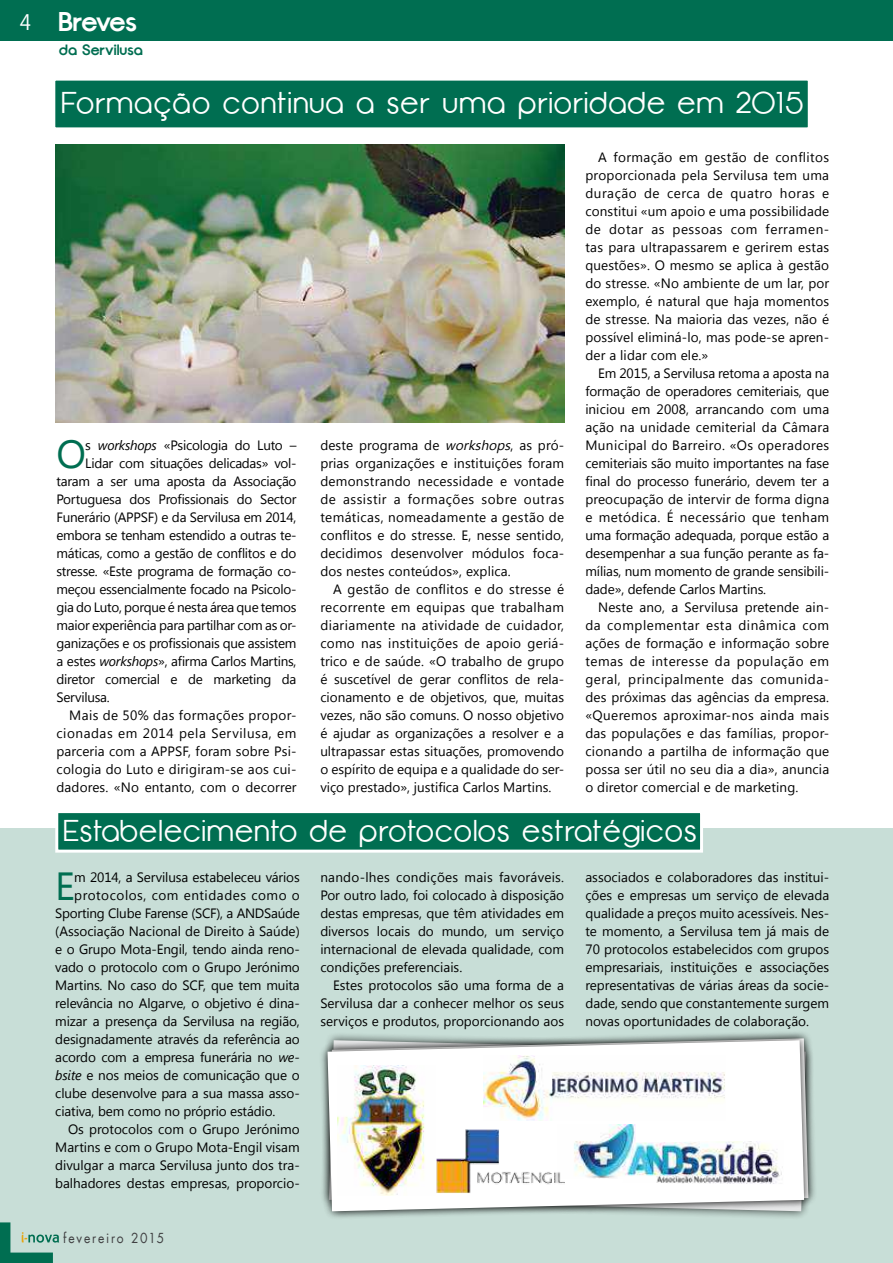
<style>
.page{position:relative;width:893px;height:1263px;background:#fff}
.page>*{position:absolute;margin:0;border:0;box-sizing:border-box;transform-origin:0 0}
.t1{font:39.15px "Segoe UI";color:#006e51}
.t2{font:30px "Opificio";letter-spacing:.04em;color:#fff}
.t3{font:700 27px "Opificio";letter-spacing:-.03em;color:#fff}
.t4{font:22.5px "Segoe UI";color:#fff;scale:.9 1}
.t5{font:700 15px "Opificio";color:#006e51}
.t6{font:13.5px/18px "Segoe UI";letter-spacing:-.01em;color:#000;text-align:justify}
.t7{font:13.5px "Segoe UI";letter-spacing:.01em;color:#000}
.t8{font:13.5px "Segoe UI";letter-spacing:.04em;color:#000}
.t9{font:13.5px "Segoe UI";letter-spacing:.02em;color:#000}
.t10{font:13.5px "Segoe UI";letter-spacing:.03em;color:#000}
.t11{font:13.5px "Futura LT";letter-spacing:.145em;color:#404042;scale:.9 1}
.s1{font-style:italic}
</style>
<div class="page">
<div style="left:0;top:828px;width:893px;height:435px;background:#c8ded7"></div>
<div style="left:55px;top:810px;width:648px;height:43px;background:#006e51;border:3px solid #fff"></div>
<div style="left:52px;top:78px;width:759px;height:52px;background:#006e51;border:3px solid #fff"></div>
<img style="left:55px;top:144px;width:509px;height:278px">
<div style="left:318px;top:1031px;width:495px;height:189px;background:#000;opacity:.75"></div>
<svg style="left:327px;top:1040px;width:477px;height:171px;background:#ebecec"></svg>
<img style="left:338px;top:1065px;width:97px;height:131px">
<img style="left:483px;top:1055px;width:242px;height:65px">
<img style="left:557px;top:1124px;width:78px;height:54px">
<img style="left:623px;top:1140px;width:160px;height:44px">
<img style="left:435px;top:1129px;width:129px;height:64px">
<svg style="left:0;top:1222px;width:59px;height:41px"></svg>
<div style="left:0;top:0;width:893px;height:41px;background:#006e51"></div>
<h3 class="t4" style="left:20px;top:6px;width:14px">4</h3>
<h3 class="t3" style="left:58px;top:5px;width:80px">Breves</h3>
<p class="t5" style="left:59px;top:41px;width:86px">da Servilusa</p>
<h2 class="t2" style="left:61px;top:86px;width:743px">Formação continua a ser uma prioridade em 2015</h2>
<h1 class="t1" style="left:56px;top:427px;width:31px">O</h1>
<p class="t6" style="left:85px;top:436px;width:213px">s <span class="s1">workshops</span> «Psicologia do Luto –</p>
<p class="t6" style="left:85px;top:454px;width:213px">Lidar com situações delicadas» vol-</p>
<p class="t6" style="left:56px;top:472px;width:242px">taram a ser uma aposta da Associação</p>
<p class="t6" style="left:56px;top:490px;width:241px">Portuguesa dos Profissionais do Sector</p>
<p class="t6" style="left:56px;top:508px;width:242px">Funerário (APPSF) e da Servilusa em 2014,</p>
<p class="t6" style="left:56px;top:526px;width:242px">embora se tenham estendido a outras te-</p>
<p class="t6" style="left:56px;top:544px;width:241px">máticas, como a gestão de conflitos e do</p>
<p class="t6" style="left:56px;top:562px;width:242px">stresse. «Este programa de formação co-</p>
<p class="t6" style="left:56px;top:580px;width:242px">meçou essencialmente focado na Psicolo-</p>
<p class="t6" style="left:56px;top:598px;width:242px">gia do Luto, porque é nesta área que temos</p>
<p class="t6" style="left:56px;top:616px;width:242px">maior experiência para partilhar com as or-</p>
<p class="t6" style="left:56px;top:634px;width:241px">ganizações e os profissionais que assistem</p>
<p class="t6" style="left:56px;top:652px;width:242px">a estes <span class="s1">workshops</span>», afirma Carlos Martins,</p>
<p class="t6" style="left:56px;top:670px;width:241px">diretor comercial e de marketing da</p>
<p class="t6" style="left:56px;top:688px;width:55px">Servilusa.</p>
<p class="t10" style="left:69px;top:706px;width:229px">Mais de 50% das formações propor-</p>
<p class="t8" style="left:56px;top:724px;width:242px">cionadas em 2014 pela Servilusa, em</p>
<p class="t7" style="left:56px;top:742px;width:242px">parceria com a APPSF, foram sobre Psi-</p>
<p class="t9" style="left:56px;top:760px;width:242px">cologia do Luto e dirigiram-se aos cui-</p>
<p class="t7" style="left:56px;top:778px;width:242px">dadores. «No entanto, com o decorrer</p>
<p class="t6" style="left:320px;top:436px;width:245px">deste programa de <span class="s1">workshops</span>, as pró&shy;prias organizações e instituições foram demonstrando necessidade e vontade de assistir a formações sobre outras temáticas, nomeadamente a gestão de conflitos e do stresse. E, nesse sentido, decidimos desenvolver módulos foca&shy;dos nestes conteúdos», explica.</p>
<p class="t6" style="left:320px;top:580px;width:245px;text-indent:13px">A gestão de conflitos e do stresse é recorrente em equipas que trabalham diariamente na atividade de cuidador, como nas instituições de apoio geriá&shy;trico e de saúde. «O trabalho de grupo é suscetível de gerar conflitos de rela&shy;cionamento e de objetivos, que, muitas vezes, não são comuns. O nosso objetivo é ajudar as organizações a resolver e a ultrapassar estas situações, promovendo o espírito de equipa e a qualidade do ser&shy;viço prestado», justifica Carlos Martins.</p>
<p class="t6" style="left:585px;top:148px;width:245px;text-indent:13px">A formação em gestão de conflitos proporcionada pela Servilusa tem uma duração de cerca de quatro horas e constitui «um apoio e uma possibilidade de dotar as pessoas com ferramen&shy;tas para ultrapassarem e gerirem estas questões». O mesmo se aplica à gestão do stresse. «No ambiente de um lar, por exemplo, é natural que haja momentos de stresse. Na maioria das vezes, não é possível eliminá-lo, mas pode-se apren&shy;der a lidar com ele.»</p>
<p class="t6" style="left:585px;top:363px;width:245px;text-indent:13px">Em 2015, a Servilusa retoma a aposta na formação de operadores cemiteriais, que iniciou em 2008, arrancando com uma ação na unidade cemiterial da Câmara Municipal do Barreiro. «Os operadores cemiteriais são muito importantes na fase final do processo funerário, devem ter a preocupação de intervir de forma digna e metódica. É necessário que tenham uma formação adequada, porque estão a desempenhar a sua função perante as fa&shy;mílias, num momento de grande sensibili&shy;dade», defende Carlos Martins.</p>
<p class="t6" style="left:585px;top:597px;width:245px;text-indent:13px">Neste ano, a Servilusa pretende ain&shy;da complementar esta dinâmica com ações de formação e informação sobre temas de interesse da população em geral, principalmente das comunida&shy;des próximas das agências da empresa. «Queremos aproximar-nos ainda mais das populações e das famílias, propor&shy;cionando a partilha de informação que possa ser útil no seu dia a dia», anuncia o diretor comercial e de marketing.</p>
<h2 class="t2" style="left:63px;top:814px;width:635px">Estabelecimento de protocolos estratégicos</h2>
<h1 class="t1" style="left:55px;top:859px;width:21px">E</h1>
<p class="t6" style="left:74px;top:868px;width:227px">m 2014, a Servilusa estabeleceu vários</p>
<p class="t8" style="left:74px;top:886px;width:227px">protocolos, com entidades como o</p>
<p class="t6" style="left:55px;top:904px;width:246px">Sporting Clube Farense (SCF), a ANDSaúde</p>
<p class="t6" style="left:55px;top:922px;width:246px">(Associação Nacional de Direito à Saúde)</p>
<p class="t6" style="left:55px;top:940px;width:246px">e o Grupo Mota-Engil, tendo ainda reno-</p>
<p class="t6" style="left:55px;top:958px;width:246px">vado o protocolo com o Grupo Jerónimo</p>
<p class="t6" style="left:55px;top:976px;width:246px">Martins. No caso do SCF, que tem muita</p>
<p class="t6" style="left:55px;top:994px;width:246px">relevância no Algarve, o objetivo é dina-</p>
<p class="t6" style="left:55px;top:1012px;width:246px">mizar a presença da Servilusa na região,</p>
<p class="t6" style="left:55px;top:1030px;width:246px">designadamente através da referência ao</p>
<p class="t6" style="left:55px;top:1048px;width:246px">acordo com a empresa funerária no <span class="s1">we-</span></p>
<p class="t6" style="left:55px;top:1066px;width:246px"><span class="s1">bsite</span> e nos meios de comunicação que o</p>
<p class="t6" style="left:55px;top:1084px;width:246px">clube desenvolve para a sua massa asso-</p>
<p class="t6" style="left:55px;top:1102px;width:222px">ciativa, bem como no próprio estádio.</p>
<p class="t6" style="left:68px;top:1120px;width:233px">Os protocolos com o Grupo Jerónimo</p>
<p class="t6" style="left:55px;top:1138px;width:246px">Martins e com o Grupo Mota-Engil visam</p>
<p class="t6" style="left:55px;top:1156px;width:246px">divulgar a marca Servilusa junto dos tra-</p>
<p class="t6" style="left:55px;top:1174px;width:246px">balhadores destas empresas, proporcio-</p>
<p class="t11" style="left:63px;top:1229px;width:114px">fevereiro 2015</p>
<p class="t6" style="left:320px;top:868px;width:245px">nando-lhes condições mais favoráveis.<br>Por outro lado, foi colocado à disposição destas empresas, que têm atividades em diversos locais do mundo, um serviço internacional de elevada qualidade, com condições preferenciais.</p>
<p class="t6" style="left:320px;top:976px;width:245px;text-indent:13px">Estes protocolos são uma forma de a Servilusa dar a conhecer melhor os seus serviços e produtos, proporcionando aos</p>
<p class="t6" style="left:585px;top:868px;width:245px">associados e colaboradores das institui&shy;ções e empresas um serviço de elevada qualidade a preços muito acessíveis. Nes&shy;te momento, a Servilusa tem já mais de 70 protocolos estabelecidos com grupos empresariais, instituições e associações representativas de várias áreas da socie&shy;dade, sendo que constantemente surgem novas oportunidades de colaboração.</p>
</div>
